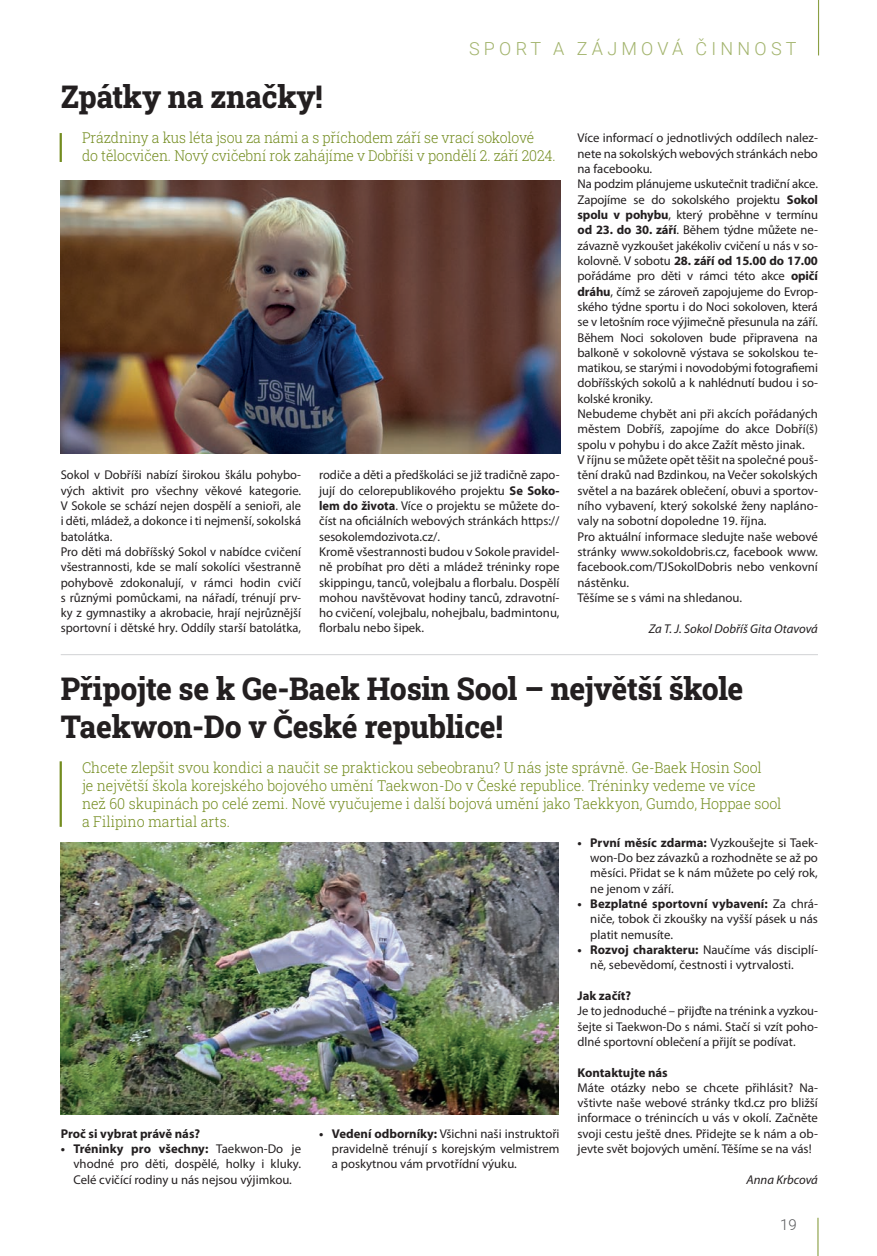
<style>
.page{position:relative;width:877px;height:1256px;background:#fff}
.page>*{position:absolute;margin:0;border:0;box-sizing:border-box;transform-origin:0 0}
.t1{font:800 31.5px/37.8px "Roboto Slab";letter-spacing:-.01em;color:#231f20;scale:.95 1}
.t2{font:300 18px "Roboto";letter-spacing:.235em;color:#a3b46d}
.t3{font:300 15px/18px "Roboto Slab";color:#738c1f;scale:.95 1}
.t4{font:300 15px/18px "Roboto Slab";color:#738c1f;scale:.94 1}
.t5{font:300 15px "Roboto";color:#57585a}
.t6{font:12.75px/15.3px "Myriad Pro";color:#231f20;text-align:justify}
.t7{font:700 12.75px "Myriad Pro";color:#231f20}
.t8{font:italic 12.75px "Myriad Pro";color:#231f20}
.s1{font-weight:700}
</style>
<div class="page">
<hr style="left:818px;top:0;width:1px;height:55px;background:#8b9f44">
<hr style="left:817px;top:1217px;width:1px;height:38px;background:#8b9f44">
<hr style="left:61px;top:654px;width:757px;height:1px;background:#d1d2d4">
<img style="left:61px;top:181px;width:499px;height:272px">
<img style="left:61px;top:842px;width:497px;height:272px">
<hr style="left:60px;top:133px;width:2px;height:29px;background:#738c1f">
<hr style="left:60px;top:761px;width:2px;height:65px;background:#738c1f">
<h2 class="t2" style="left:469px;top:36px;width:329px">SPORT A ZÁJMOVÁ ČINNOST</h2>
<h1 class="t1" style="left:61px;top:76px;width:277px">Zpátky na značky!</h1>
<p class="t4" style="left:82px;top:128px;width:505px">Prázdniny a kus léta jsou za námi a s příchodem září se vrací sokolové<br>do tělocvičen. Nový cvičební rok zahájíme v Dobříši v pondělí 2. září 2024.</p>
<p class="t6" style="left:61px;top:467px;width:242px;text-align:left">Sokol v Dobříši nabízí širokou škálu pohybo&shy;vých aktivit pro všechny věkové kategorie.<br>V Sokole se schází nejen dospělí a senioři, ale i děti, mládež, a dokonce i ti nejmenší, sokolská batolátka.<br>Pro děti má dobříšský Sokol v nabídce cvičení všestrannosti, kde se malí sokolíci všestranně pohybově zdokonalují, v rámci hodin cvičí s různými pomůckami, na nářadí, trénují prv&shy;ky z gymnastiky a akrobacie, hrají nejrůznější sportovní i dětské hry. Oddíly starší batolátka,</p>
<p class="t6" style="left:319px;top:467px;width:242px;text-align:left">rodiče a děti a předškoláci se již tradičně zapo&shy;jují do celorepublikového projektu <span class="s1">Se Soko&shy;lem do života</span>. Více o projektu se můžete do&shy;číst na oficiálních webových stránkách https:// sesokolemdozivota.cz/.<br>Kromě všestrannosti budou v Sokole pravidel&shy;ně probíhat pro děti a mládež tréninky rope skippingu, tanců, volejbalu a florbalu. Dospělí mohou navštěvovat hodiny tanců, zdravotní&shy;ho cvičení, volejbalu, nohejbalu, badmintonu, florbalu nebo šipek.</p>
<p class="t6" style="left:577px;top:130px;width:242px;text-align:left">Více informací o jednotlivých oddílech nalez&shy;nete na sokolských webových stránkách nebo na facebooku.<br>Na podzim plánujeme uskutečnit tradiční akce.<br>Zapojíme se do sokolského projektu <span class="s1">Sokol spolu v pohybu</span>, který proběhne v termínu <span class="s1">od 23. do 30. září</span>. Během týdne můžete ne&shy;závazně vyzkoušet jakékoliv cvičení u nás v so&shy;kolovně. V sobotu <span class="s1">28. září od 15.00 do 17.00 </span>pořádáme pro děti v rámci této akce <span class="s1">opičí dráhu</span>, čímž se zároveň zapojujeme do Evrop&shy;ského týdne sportu i do Noci sokoloven, která se v letošním roce výjimečně přesunula na září.<br>Během Noci sokoloven bude připravena na balkoně v sokolovně výstava se sokolskou te&shy;matikou, se starými i novodobými fotografiemi dobříšských sokolů a k nahlédnutí budou i so&shy;kolské kroniky.<br>Nebudeme chybět ani při akcích pořádaných městem Dobříš, zapojíme do akce Dobří(š) spolu v pohybu i do akce Zažít město jinak.<br>V říjnu se můžete opět těšit na společné pouš&shy;tění draků nad Bzdinkou, na Večer sokolských světel a na bazárek oblečení, obuvi a sportov&shy;ního vybavení, který sokolské ženy napláno&shy;valy na sobotní dopoledne 19. října.<br>Pro aktuální informace sledujte naše webové stránky www.sokoldobris.cz, facebook www. facebook.com/TJSokolDobris nebo venkovní nástěnku.<br>Těšíme se s vámi na shledanou.</p>
<p class="t8" style="left:648px;top:620px;width:171px">Za T. J. Sokol Dobříš Gita Otavová</p>
<h1 class="t1" style="left:61px;top:668px;width:720px">Připojte se k Ge-Baek Hosin Sool – největší škole<br>Taekwon-Do v České republice!</h1>
<p class="t3" style="left:82px;top:758px;width:738px">Chcete zlepšit svou kondici a naučit se praktickou sebeobranu? U nás jste správně. Ge-Baek Hosin Sool<br>je největší škola korejského bojového umění Taekwon-Do v České republice. Tréninky vedeme ve více než 60 skupinách po celé zemi. Nově vyučujeme i další bojová umění jako Taekkyon, Gumdo, Hoppae sool a Filipino martial arts.</p>
<p class="t7" style="left:61px;top:1125px;width:141px">Proč si vybrat právě nás?</p>
<p class="t6" style="left:73px;top:1140px;width:229px;text-indent:-13px"><span class="s1">• Tréninky pro všechny:</span> Taekwon-Do je vhodné pro děti, dospělé, holky i kluky.<br>Celé cvičící rodiny u nás nejsou výjimkou.</p>
<p class="t6" style="left:332px;top:1125px;width:229px;text-indent:-13px"><span class="s1">• Vedení odborníky:</span> Všichni naši instruktoři pravidelně trénují s korejským velmistrem a poskytnou vám prvotřídní výuku.</p>
<p class="t6" style="left:590px;top:834px;width:229px;text-indent:-13px"><span class="s1">• První měsíc zdarma:</span> Vyzkoušejte si Taek&shy;won-Do bez závazků a rozhodněte se až po měsíci. Přidat se k nám můžete po celý rok, ne jenom v září.</p>
<p class="t6" style="left:590px;top:896px;width:229px;text-indent:-13px"><span class="s1">• Bezplatné sportovní vybavení:</span> Za chrá&shy;niče, tobok či zkoušky na vyšší pásek u nás platit nemusíte.</p>
<p class="t6" style="left:590px;top:942px;width:229px;text-indent:-13px"><span class="s1">• Rozvoj charakteru:</span> Naučíme vás disciplí&shy;ně, sebevědomí, čestnosti i vytrvalosti.</p>
<p class="t7" style="left:577px;top:987px;width:55px">Jak začít?</p>
<p class="t6" style="left:577px;top:1003px;width:242px">Je to jednoduché – přijďte na trénink a vyzkou&shy;šejte si Taekwon-Do s námi. Stačí si vzít poho&shy;dlné sportovní oblečení a přijít se podívat.</p>
<p class="t7" style="left:577px;top:1063px;width:92px">Kontaktujte nás</p>
<p class="t6" style="left:577px;top:1079px;width:242px">Máte otázky nebo se chcete přihlásit? Na&shy;vštivte naše webové stránky tkd.cz pro bližší informace o trénincích u vás v okolí. Začněte svoji cestu ještě dnes. Přidejte se k nám a ob&shy;jevte svět bojových umění. Těšíme se na vás!</p>
<p class="t8" style="left:746px;top:1171px;width:73px">Anna Krbcová</p>
<p class="t5" style="left:780px;top:1214px;width:18px">19</p>
</div>
